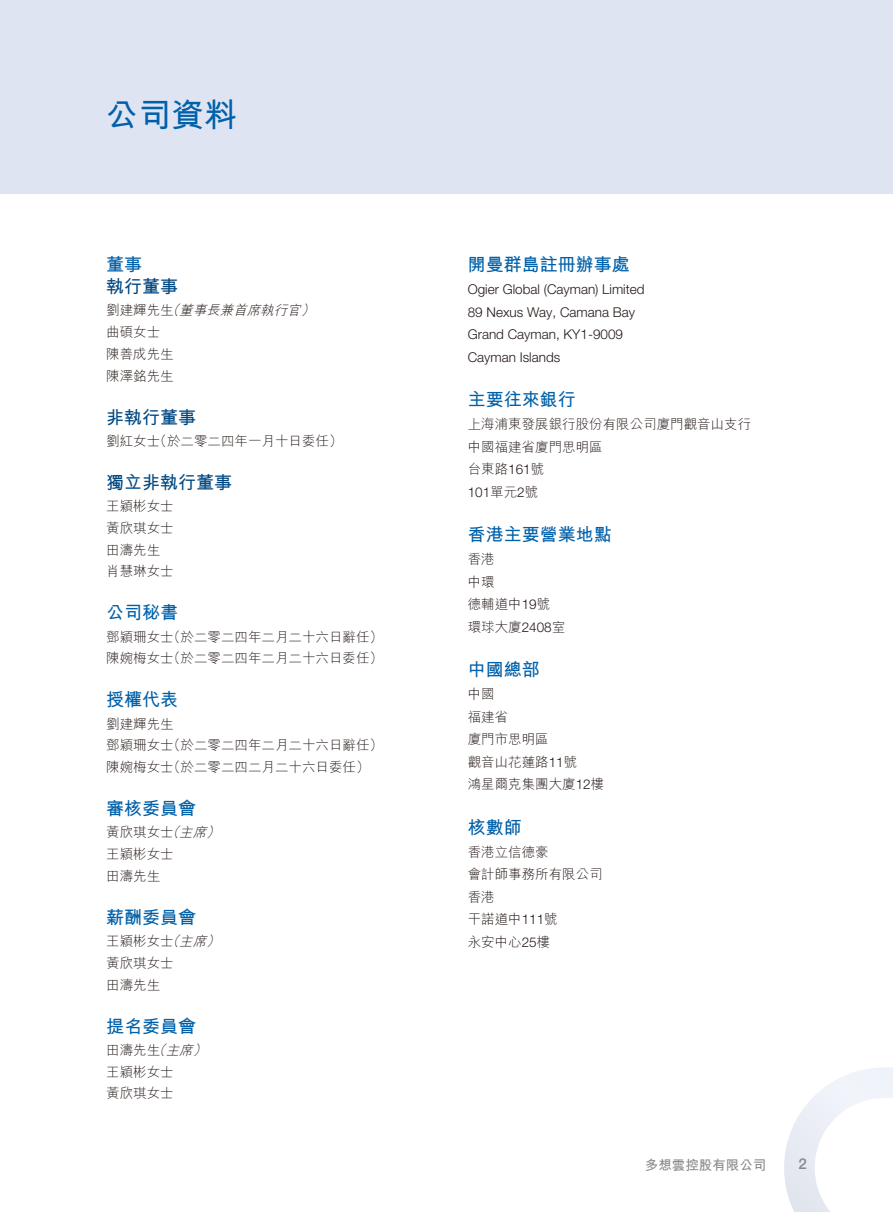
<style>
.page{position:relative;width:893px;height:1212px;background:#fff}
.page>*{position:absolute;margin:0;border:0;box-sizing:border-box;transform-origin:0 0}
.t1{font:33px "M Hei HK Bold E Ten B5 H";color:#0060a9}
.t2{font:18px "M Hei HK Bold E Ten B5 H";color:#0060a9}
.t3{font:18px "M Hei HK Bold E Ten B5 H";color:#004782}
.t4{font:500 15px "Helvetica Neue LT Std";color:#898989}
.t5{font:13.5px/21.8px "M Hei HK Light E Ten B5 H";color:#231916}
.t6{font:300 13.5px/22.5px "Helvetica Neue LT Std";color:#231916}
.t7{font:13.5px "M Hei HK Bold E Ten B5 H";color:#898989}
.s1{font-style:italic}
.s2{font-family:"Helvetica Neue LT Std";font-weight:300}
.s3{font-family:"M Hei HK Light E Ten B5 H";font-weight:400}
</style>
<div class="page">
<svg style="left:784px;top:1068px;width:109px;height:144px"></svg>
<div style="left:0;top:0;width:893px;height:193px;background:#dfe4f3"></div>
<h1 class="t1" style="left:105px;top:102px;width:133px">公司資料</h1>
<h2 class="t2" style="left:106px;top:258px;width:37px">董事</h2>
<h2 class="t3" style="left:106px;top:279px;width:74px">執行董事</h2>
<p class="t5" style="left:106px;top:301px;width:213px">劉建輝先生<span class="s1">（董事長兼首席執行官）</span>曲碩女士<br>陳善成先生<br>陳澤銘先生</p>
<h2 class="t3" style="left:106px;top:410px;width:92px">非執行董事</h2>
<p class="t5" style="left:106px;top:432px;width:238px">劉紅女士（於二零二四年一月十日委任）</p>
<h2 class="t3" style="left:106px;top:475px;width:128px">獨立非執行董事</h2>
<p class="t5" style="left:106px;top:497px;width:69px">王穎彬女士黃欣琪女士田濤先生肖慧琳女士</p>
<h2 class="t2" style="left:106px;top:606px;width:74px">公司秘書</h2>
<p class="t5" style="left:106px;top:627px;width:278px">鄧穎珊女士（於二零二四年二月二十六日辭任）陳婉梅女士（於二零二四年二月二十六日委任）</p>
<h2 class="t2" style="left:106px;top:693px;width:74px">授權代表</h2>
<p class="t5" style="left:106px;top:714px;width:278px">劉建輝先生<br>鄧穎珊女士（於二零二四年二月二十六日辭任）陳婉梅女士（於二零二四二月二十六日委任）</p>
<h2 class="t2" style="left:106px;top:801px;width:92px">審核委員會</h2>
<p class="t5" style="left:106px;top:823px;width:119px">黃欣琪女士<span class="s1">（主席）</span>王穎彬女士<br>田濤先生</p>
<h2 class="t2" style="left:106px;top:910px;width:92px">薪酬委員會</h2>
<p class="t5" style="left:106px;top:932px;width:119px">王穎彬女士<span class="s1">（主席）</span>黃欣琪女士<br>田濤先生</p>
<h2 class="t2" style="left:106px;top:1019px;width:92px">提名委員會</h2>
<p class="t5" style="left:106px;top:1041px;width:105px">田濤先生<span class="s1">（主席）</span>王穎彬女士<br>黃欣琪女士</p>
<h2 class="t2" style="left:468px;top:258px;width:164px">開曼群島註冊辦事處</h2>
<p class="t6" style="left:468px;top:280px;width:178px">Ogier Global (Cayman) Limited<br>89 Nexus Way, Camana Bay<br>Grand Cayman, KY1-9009<br>Cayman Islands</p>
<h2 class="t2" style="left:468px;top:393px;width:110px">主要往來銀行</h2>
<p class="t5" style="left:468px;top:415px;width:285px;line-height:22.5px">上海浦東發展銀行股份有限公司廈門觀音山支行中國福建省廈門思明區<br>台東路<span class="s2">161</span>號</p>
<p class="t6" style="left:468px;top:482px;width:72px">101<span class="s3">單元</span>2<span class="s3">號</span></p>
<h2 class="t2" style="left:468px;top:528px;width:146px">香港主要營業地點</h2>
<p class="t5" style="left:468px;top:550px;width:99px;line-height:22.5px">香港<br>中環<br>德輔道中<span class="s2">19</span>號環球大廈<span class="s2">2408</span>室</p>
<h2 class="t2" style="left:468px;top:663px;width:74px">中國總部</h2>
<p class="t5" style="left:468px;top:685px;width:138px;line-height:22.5px">中國<br>福建省<br>廈門市思明區<br>觀音山花蓮路<span class="s2">11</span>號<br>鴻星爾克集團大廈<span class="s2">12</span>樓</p>
<h2 class="t2" style="left:468px;top:820px;width:56px">核數師</h2>
<p class="t5" style="left:468px;top:842px;width:136px;line-height:22.5px">香港立信德豪<br>會計師事務所有限公司香港<br>干諾道中<span class="s2">111</span>號<br>永安中心<span class="s2">25</span>樓</p>
<p class="t7" style="left:645px;top:1160px;width:123px">多想雲控股有限公司</p>
<p class="t4" style="left:798px;top:1158px;width:10px">2</p>
</div>
